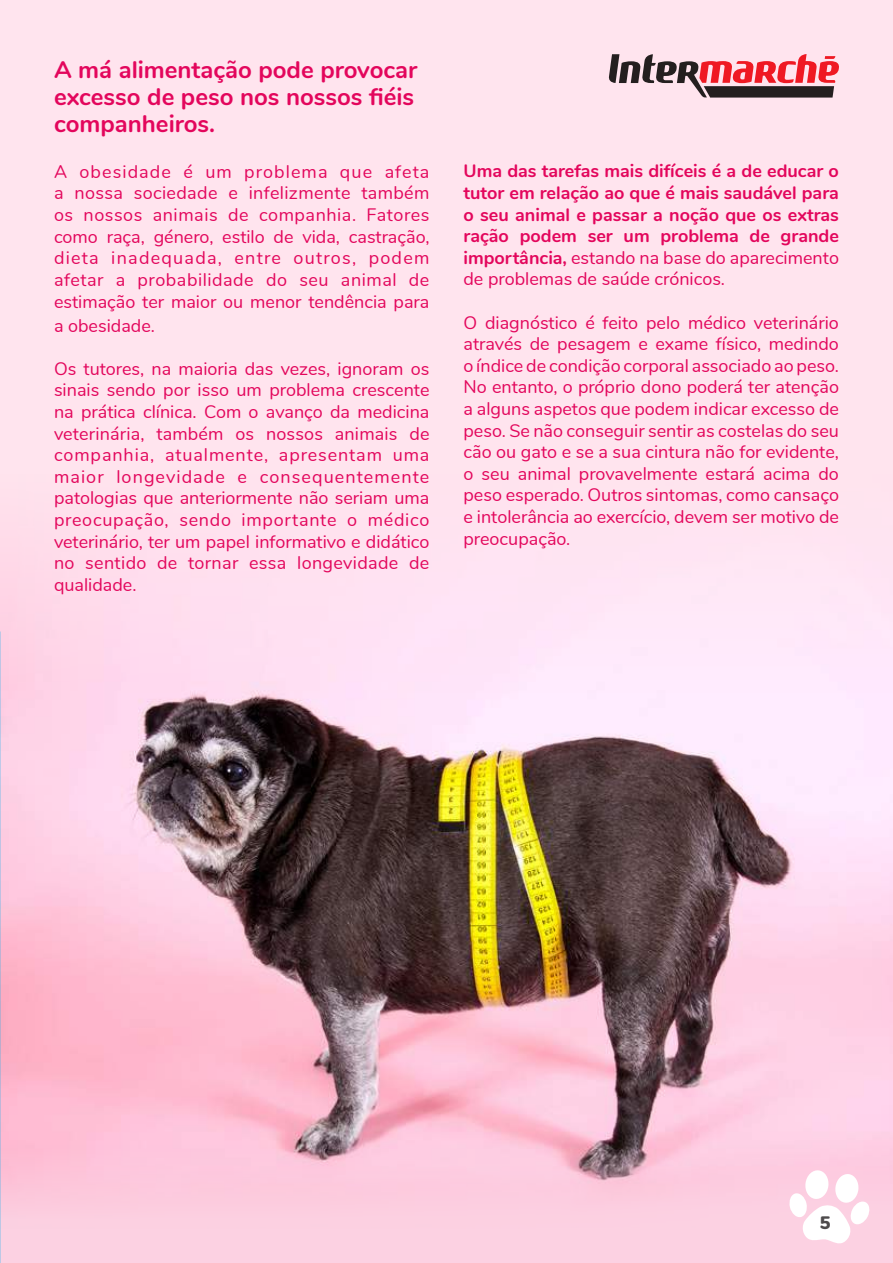
<style>
.page{position:relative;width:893px;height:1263px;background:#ffe4ee}
.page>*{position:absolute;margin:0;border:0;box-sizing:border-box;transform-origin:0 0}
.t1{font:700 24px/27px "Nunito";color:#e3065c}
.t2{font:18px/21.6px "Nunito";color:#e3065c;text-align:justify}
.t3{font:700 18px/21.6px "Nunito";color:#e3065c;text-align:justify}
.t4{font:900 18px "Nunito";color:#4e4b4c}
.s1{font-weight:400}
</style>
<div class="page">
<img style="left:0;top:554px;width:893px;height:674px">
<svg style="left:788px;top:1169px;width:83px;height:76px;background:#fde5ef"></svg>
<svg style="left:608px;top:54px;width:231px;height:44px"></svg>
<h1 class="t1" style="left:54px;top:55px;width:365px">A má alimentação pode provocar excesso de peso nos nossos fiéis companheiros.</h1>
<p class="t2" style="left:54px;top:160px;width:377px">A obesidade é um problema que afeta a nossa sociedade e infelizmente também os nossos animais de companhia. Fatores como raça, género, estilo de vida, castração, dieta inadequada, entre outros, podem afetar a probabilidade do seu animal de estimação ter maior ou menor tendência para</p>
<p class="t2" style="left:54px;top:313px;width:103px">a obesidade.</p>
<p class="t2" style="left:54px;top:357px;width:377px">Os tutores, na maioria das vezes, ignoram os sinais sendo por isso um problema crescente na prática clínica. Com o avanço da medicina veterinária, também os nossos animais de companhia, atualmente, apresentam uma maior longevidade e consequentemente patologias que anteriormente não seriam uma preocupação, sendo importante o médico veterinário, ter um papel informativo e didático no sentido de tornar essa longevidade de qualidade.</p>
<p class="t3" style="left:463px;top:159px;width:377px">Uma das tarefas mais difíceis é a de educar o tutor em relação ao que é mais saudável para o seu animal e passar a noção que os extras ração podem ser um problema de grande importância, <span class="s1">estando na base do aparecimento de problemas de saúde crónicos.</span></p>
<p class="t2" style="left:463px;top:311px;width:377px">O diagnóstico é feito pelo médico veterinário através de pesagem e exame físico, medindo o índice de condição corporal associado ao peso.<br>No entanto, o próprio dono poderá ter atenção a alguns aspetos que podem indicar excesso de peso. Se não conseguir sentir as costelas do seu cão ou gato e se a sua cintura não for evidente, o seu animal provavelmente estará acima do peso esperado. Outros sintomas, como cansaço e intolerância ao exercício, devem ser motivo de preocupação.</p>
<p class="t4" style="left:820px;top:1209px;width:12px">5</p>
</div>
